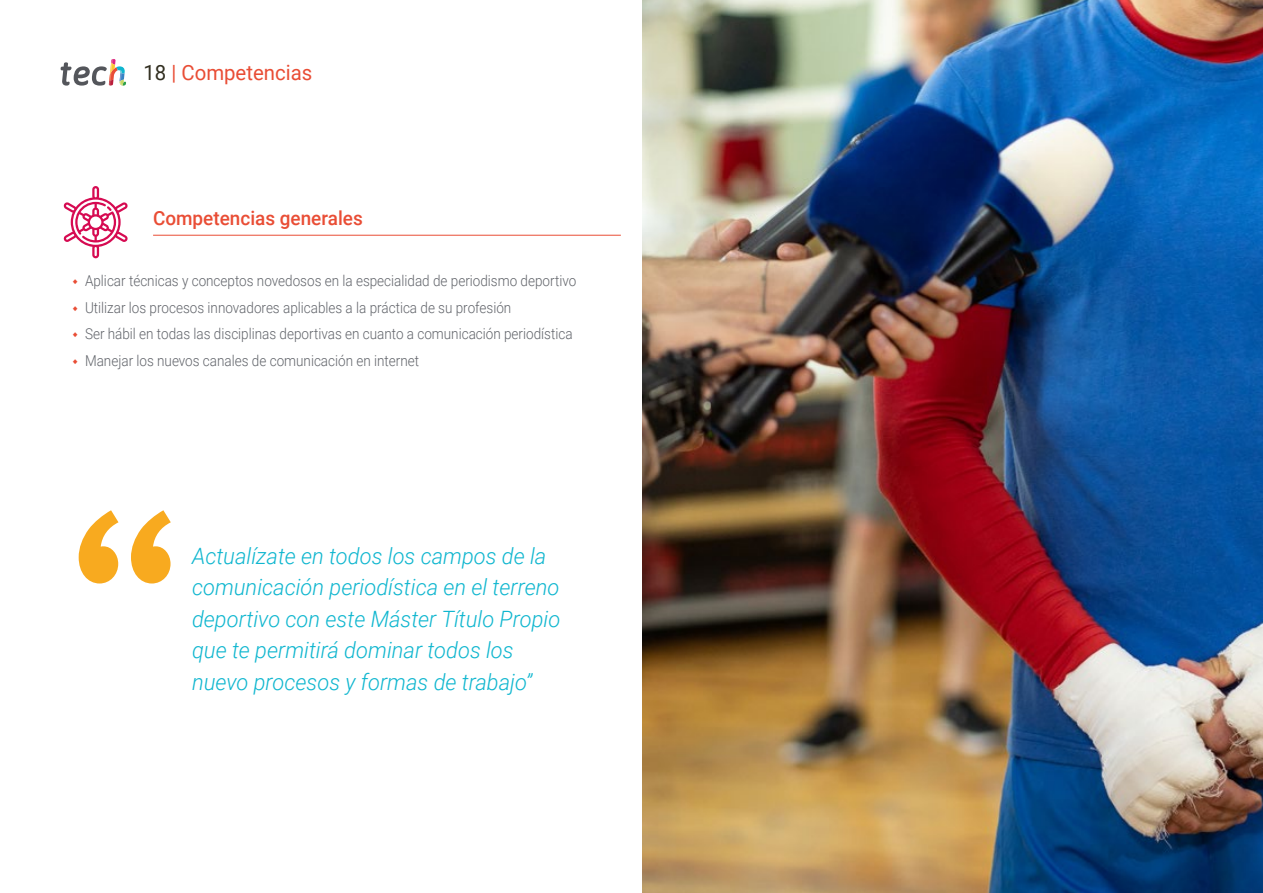
<style>
.page{position:relative;width:1263px;height:893px;background:#fff}
.page>*{position:absolute;margin:0;border:0;box-sizing:border-box;transform-origin:0 0}
.t1{font:italic 300 22.5px/31.5px "Roboto";color:#0fb6cf}
.t2{font:21px "Roboto";color:#e94d35}
.t3{font:500 19.5px "Roboto";color:#e94d35}
.t4{font:300 15px/26.7px "Roboto";color:#61646a;scale:.9 1}
.s1{color:#312e20}
</style>
<div class="page">
<svg style="left:61px;top:59px;width:65px;height:27px"></svg>
<svg style="left:63px;top:186px;width:65px;height:72px"></svg>
<hr style="left:153px;top:235px;width:468px;height:1px;background:#e94d35">
<img style="left:642px;top:0;width:621px;height:893px">
<svg style="left:79px;top:510px;width:92px;height:73px"></svg>
<h2 class="t2" style="left:144px;top:57px;width:170px"><span class="s1">18</span> | Competencias</h2>
<h3 class="t3" style="left:153px;top:205px;width:211px">Competencias generales</h3>
<p class="t4" style="left:85px;top:267px;width:547px">Aplicar técnicas y conceptos novedosos en la especialidad de periodismo deportivo Utilizar los procesos innovadores aplicables a la práctica de su profesión<br>Ser hábil en todas las disciplinas deportivas en cuanto a comunicación periodística Manejar los nuevos canales de comunicación en internet</p>
<h1 class="t1" style="left:192px;top:539px;width:370px">Actualízate en todos los campos de la comunicación periodística en el terreno deportivo con este Máster Título Propio que te permitirá dominar todos los nuevo procesos y formas de trabajo”</h1>
</div>
